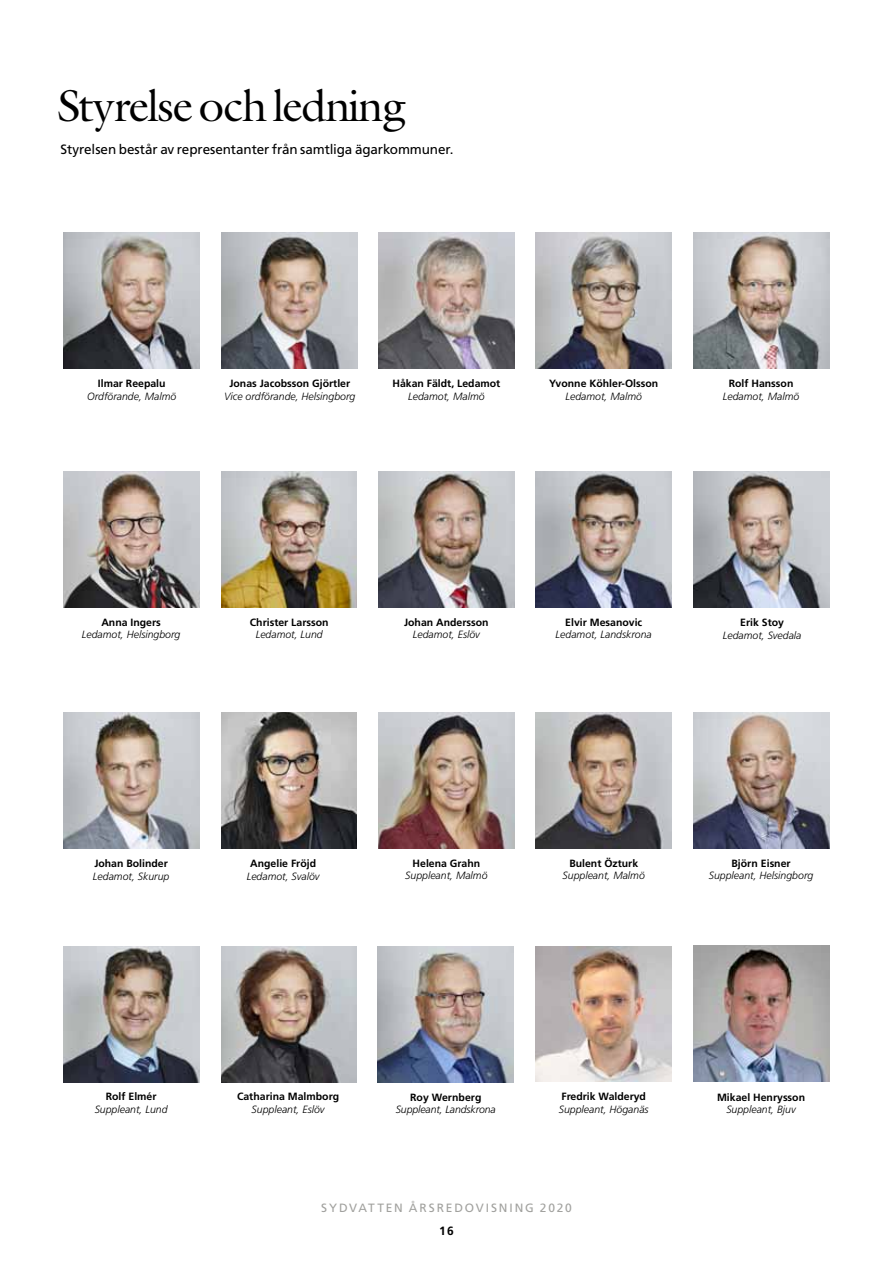
<style>
.page{position:relative;width:893px;height:1263px;background:#fff}
.page>*{position:absolute;margin:0;border:0;box-sizing:border-box;transform-origin:0 0}
.t1{font:45px "Galliard";letter-spacing:-.035em;color:#000}
.t2{font:13.5px "Frutiger";letter-spacing:-.01em;color:#000}
.t3{font:12px "Frutiger";letter-spacing:.155em;color:#a1a19e}
.t4{font:700 12px "Frutiger";color:#000}
.t5{font:italic 300 10.5px "Frutiger";color:#000}
.t6{font:700 10.5px "Frutiger";color:#000}
</style>
<div class="page">
<img style="left:221px;top:712px;width:135px;height:136px">
<img style="left:63px;top:232px;width:137px;height:136px">
<img style="left:221px;top:232px;width:136px;height:136px">
<img style="left:378px;top:232px;width:136px;height:136px">
<img style="left:536px;top:232px;width:136px;height:136px">
<img style="left:693px;top:232px;width:136px;height:136px">
<img style="left:378px;top:712px;width:136px;height:136px">
<img style="left:536px;top:712px;width:136px;height:136px">
<img style="left:693px;top:712px;width:136px;height:136px">
<img style="left:693px;top:471px;width:136px;height:136px">
<img style="left:63px;top:712px;width:136px;height:136px">
<img style="left:221px;top:471px;width:135px;height:136px">
<img style="left:378px;top:471px;width:136px;height:136px">
<img style="left:536px;top:471px;width:136px;height:136px">
<img style="left:63px;top:471px;width:136px;height:136px">
<img style="left:693px;top:946px;width:136px;height:136px">
<img style="left:536px;top:946px;width:136px;height:136px">
<img style="left:221px;top:946px;width:135px;height:136px">
<img style="left:378px;top:946px;width:136px;height:136px">
<img style="left:64px;top:946px;width:136px;height:136px">
<h1 class="t1" style="left:57px;top:78px;width:350px">Styrelse och ledning</h1>
<p class="t2" style="left:61px;top:141px;width:394px">Styrelsen består av representanter från samtliga ägarkommuner.</p>
<p class="t6" style="left:98px;top:377px;width:69px">Ilmar Reepalu</p>
<p class="t5" style="left:87px;top:390px;width:91px">Ordförande, Malmö</p>
<p class="t6" style="left:229px;top:377px;width:122px">Jonas Jacobsson Gjörtler</p>
<p class="t5" style="left:224px;top:390px;width:133px">Vice ordförande, Helsingborg</p>
<p class="t6" style="left:392px;top:377px;width:109px">Håkan Fäldt, Ledamot</p>
<p class="t5" style="left:408px;top:390px;width:78px">Ledamot, Malmö</p>
<p class="t6" style="left:549px;top:377px;width:111px">Yvonne Köhler-Olsson</p>
<p class="t5" style="left:565px;top:390px;width:78px">Ledamot, Malmö</p>
<p class="t6" style="left:729px;top:377px;width:66px">Rolf Hansson</p>
<p class="t5" style="left:723px;top:390px;width:78px">Ledamot, Malmö</p>
<p class="t6" style="left:101px;top:616px;width:61px">Anna Ingers</p>
<p class="t5" style="left:82px;top:629px;width:100px">Ledamot, Helsingborg</p>
<p class="t6" style="left:250px;top:616px;width:80px">Christer Larsson</p>
<p class="t5" style="left:256px;top:629px;width:69px">Ledamot, Lund</p>
<p class="t6" style="left:404px;top:616px;width:86px">Johan Andersson</p>
<p class="t5" style="left:413px;top:629px;width:69px">Ledamot, Eslöv</p>
<p class="t6" style="left:565px;top:616px;width:79px">Elvir Mesanovic</p>
<p class="t5" style="left:556px;top:629px;width:98px">Ledamot, Landskrona</p>
<p class="t6" style="left:740px;top:616px;width:45px">Erik Stoy</p>
<p class="t5" style="left:723px;top:629px;width:80px">Ledamot, Svedala</p>
<p class="t6" style="left:94px;top:857px;width:75px">Johan Bolinder</p>
<p class="t5" style="left:93px;top:870px;width:78px">Ledamot, Skurup</p>
<p class="t6" style="left:250px;top:857px;width:67px">Angelie Fröjd</p>
<p class="t5" style="left:247px;top:870px;width:74px">Ledamot, Svalöv</p>
<p class="t6" style="left:413px;top:857px;width:69px">Helena Grahn</p>
<p class="t5" style="left:405px;top:870px;width:84px">Suppleant, Malmö</p>
<p class="t6" style="left:569px;top:857px;width:70px">Bulent Özturk</p>
<p class="t5" style="left:563px;top:870px;width:84px">Suppleant, Malmö</p>
<p class="t6" style="left:731px;top:857px;width:61px">Björn Eisner</p>
<p class="t5" style="left:709px;top:870px;width:106px">Suppleant, Helsingborg</p>
<p class="t6" style="left:106px;top:1090px;width:52px">Rolf Elmér</p>
<p class="t5" style="left:95px;top:1103px;width:74px">Suppleant, Lund</p>
<p class="t6" style="left:237px;top:1090px;width:104px">Catharina Malmborg</p>
<p class="t5" style="left:252px;top:1103px;width:74px">Suppleant, Eslöv</p>
<p class="t6" style="left:410px;top:1091px;width:73px">Roy Wernberg</p>
<p class="t5" style="left:396px;top:1104px;width:102px">Suppleant, Landskrona</p>
<p class="t6" style="left:561px;top:1090px;width:86px">Fredrik Walderyd</p>
<p class="t5" style="left:559px;top:1103px;width:91px">Suppleant, Höganäs</p>
<p class="t6" style="left:717px;top:1091px;width:90px">Mikael Henrysson</p>
<p class="t5" style="left:726px;top:1104px;width:71px">Suppleant, Bjuv</p>
<p class="t3" style="left:321px;top:1200px;width:252px">SYDVATTEN ÅRSREDOVISNING 2020</p>
<p class="t4" style="left:439px;top:1224px;width:16px">16</p>
</div>
